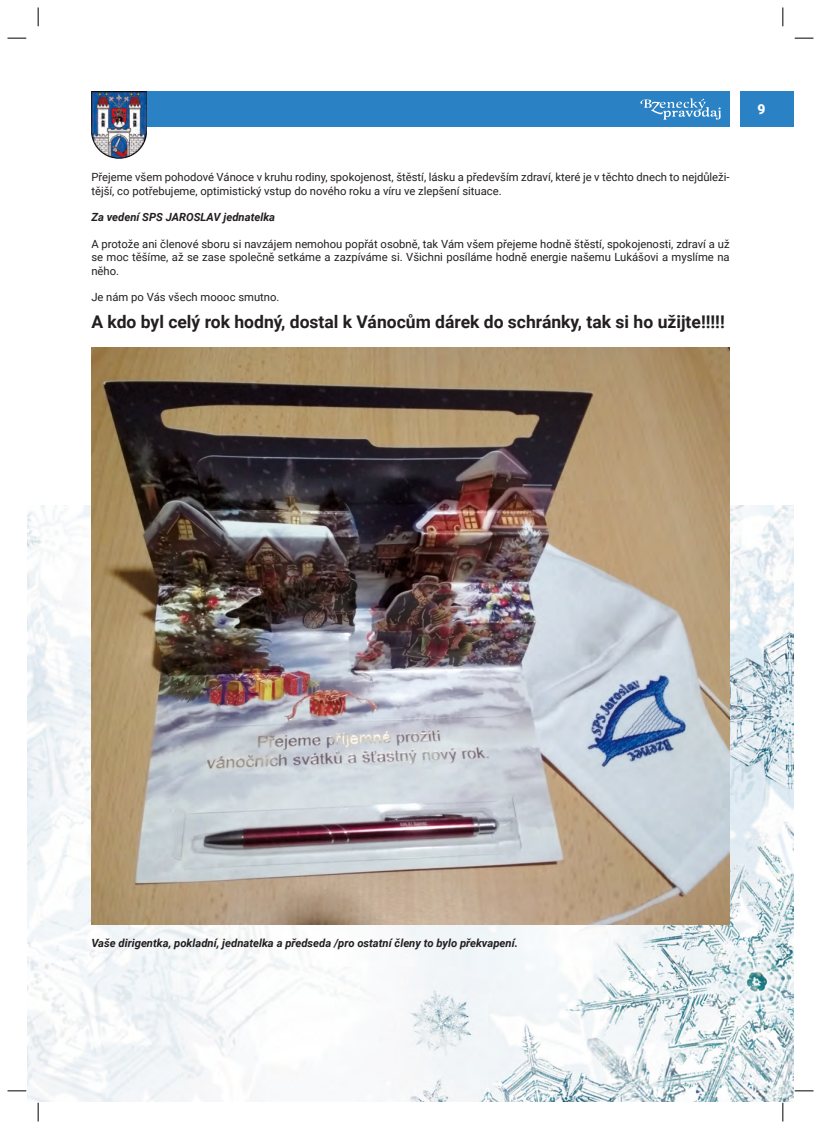
<style>
.page{position:relative;width:821px;height:1129px;background:#fff}
.page>*{position:absolute;margin:0;border:0;box-sizing:border-box;transform-origin:0 0}
.t1{font:700 17.5px "Roboto";color:#231f20}
.t2{font:900 13.75px "Roboto";color:#fff}
.t3{font:11.25px/13.8px "Roboto";color:#231f20}
.t4{font:italic 700 11.25px "Roboto";color:#231f20}
</style>
<div class="page">
<img style="left:28px;top:505px;width:765px;height:596px">
<div style="left:740px;top:91px;width:53px;height:36px;background:#2a82c4"></div>
<div style="left:91px;top:91px;width:638px;height:36px;background:#2a82c4"></div>
<svg style="left:640px;top:98px;width:81px;height:22px"></svg>
<img style="left:91px;top:91px;width:55px;height:67px">
<img style="left:91px;top:347px;width:638px;height:577px">
<svg style="left:8px;top:37px;width:18px;height:2px"></svg>
<svg style="left:37px;top:8px;width:2px;height:18px"></svg>
<svg style="left:782px;top:8px;width:1px;height:18px"></svg>
<svg style="left:794px;top:37px;width:19px;height:2px"></svg>
<svg style="left:8px;top:1090px;width:18px;height:1px"></svg>
<svg style="left:37px;top:1102px;width:2px;height:19px"></svg>
<svg style="left:794px;top:1090px;width:19px;height:1px"></svg>
<svg style="left:782px;top:1102px;width:1px;height:19px"></svg>
<p class="t3" style="left:91px;top:172px;width:639px">Přejeme všem pohodové Vánoce v kruhu rodiny, spokojenost, štěstí, lásku a především zdraví, které je v těchto dnech to nejdůleži‐ tější, co potřebujeme, optimistický vstup do nového roku a víru ve zlepšení situace.</p>
<p class="t4" style="left:91px;top:213px;width:185px">Za vedení SPS JAROSLAV jednatelka</p>
<p class="t3" style="left:91px;top:238px;width:639px;text-align:justify">A protože ani členové sboru si navzájem nemohou popřát osobně, tak Vám všem přejeme hodně štěstí, spokojenosti, zdraví a už se moc těšíme, až se zase společně setkáme a zazpíváme si. Všichni posíláme hodně energie našemu Lukášovi a myslíme na něho.</p>
<p class="t3" style="left:91px;top:292px;width:190px">Je nám po Vás všech moooc smutno.</p>
<h1 class="t1" style="left:91px;top:314px;width:634px">A kdo byl celý rok hodný, dostal k Vánocům dárek do schránky, tak si ho užijte!!!!!</h1>
<p class="t2" style="left:757px;top:104px;width:9px">9</p>
<p class="t4" style="left:91px;top:939px;width:428px">Vaše dirigentka, pokladní, jednatelka a předseda /pro ostatní členy to bylo překvapení.</p>
</div>
